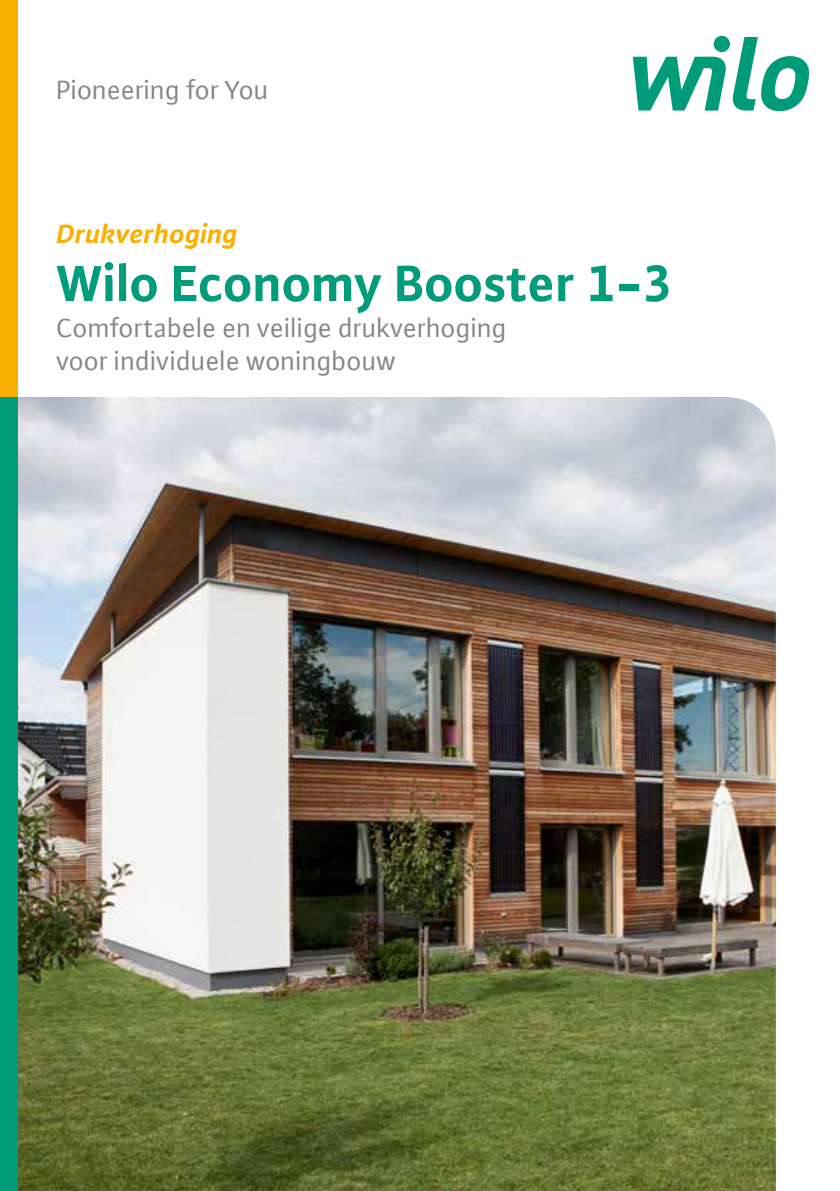
<style>
.page{position:relative;width:840px;height:1191px;background:#fff}
.page>*{position:absolute;margin:0;border:0;box-sizing:border-box;transform-origin:0 0}
.t1{font:700 54px "WILO Plus FM";color:#009c7b}
.t2{font:28px/33px "WILO Plus FM";color:#868786}
.t3{font:italic 700 28px "WILO Plus FM";color:#f9b000}
</style>
<div class="page">
<img style="left:17px;top:397px;width:758px;height:794px">
<div style="left:0;top:0;width:17px;height:397px;background:#f9b000"></div>
<div style="left:0;top:397px;width:17px;height:794px;background:#009c7a"></div>
<svg style="left:632px;top:36px;width:177px;height:75px"></svg>
<p class="t2" style="left:57px;top:73px;width:214px">Pioneering for You</p>
<p class="t3" style="left:57px;top:215px;width:183px">Drukverhoging</p>
<h1 class="t1" style="left:57px;top:247px;width:616px">Wilo Economy Booster 1-3</h1>
<p class="t2" style="left:57px;top:310px;width:451px">Comfortabele en veilige drukverhoging voor individuele woningbouw</p>
</div>
